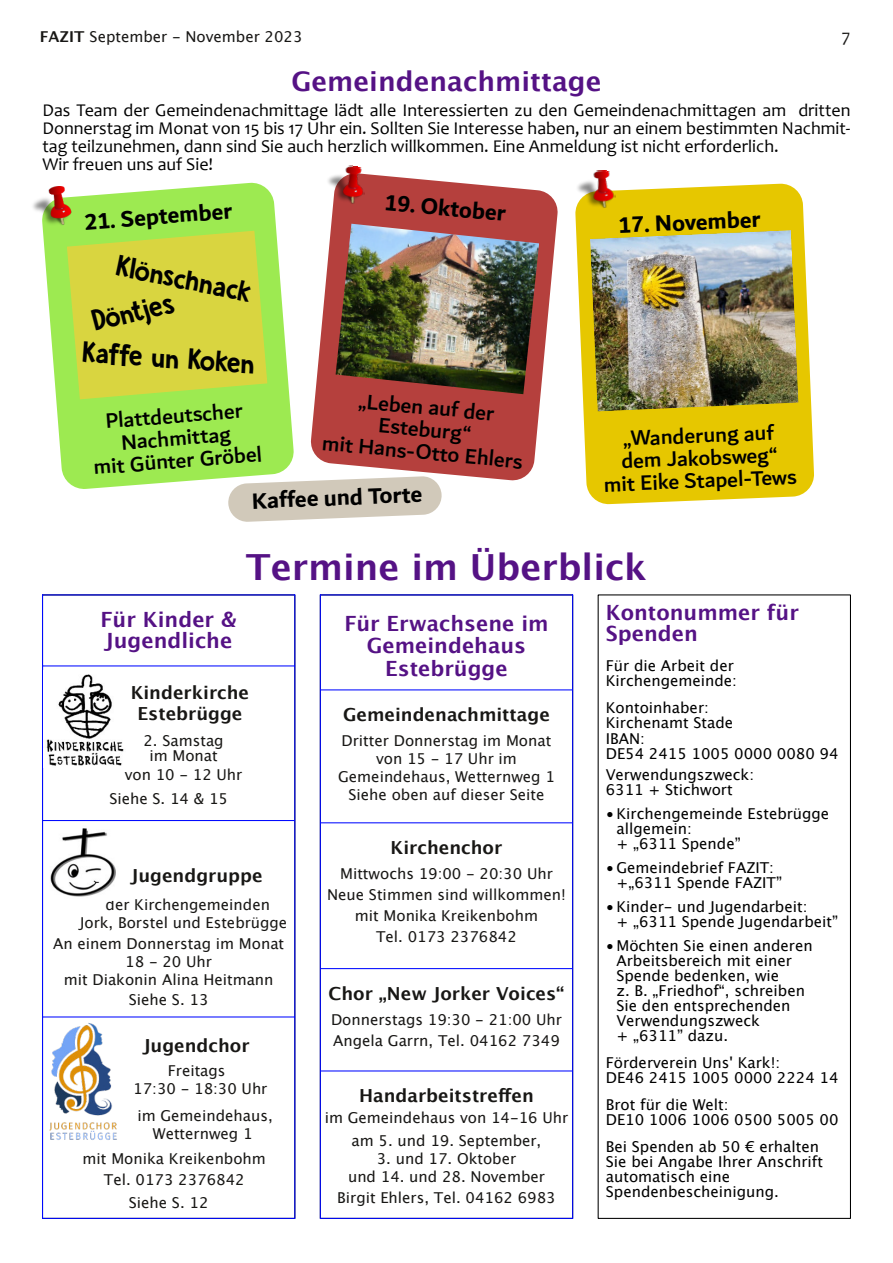
<style>
.page{position:relative;width:893px;height:1263px;background:#fff}
.page>*{position:absolute;margin:0;border:0;box-sizing:border-box;transform-origin:0 0}
.t1{font:700 36px "Lucida Grande";color:#551285}
.t2{font:30px "DK Whale Song";color:#000}
.t3{font:700 27px "Lucida Grande";color:#551285}
.t4{font:700 24px "Dubai";color:#000}
.t5{font:500 22.5px/22.5px "Dubai";color:#000;text-align:center}
.t6{font:700 21px/21px "Lucida Grande";color:#551285}
.t7{font:18px/18px "Candara";color:#000}
.t8{font:700 18px/21px "Lucida Grande";color:#181715;text-align:center}
.t9{font:18px "Candara";color:#181715}
.t10{font:15px/18px "Lucida Grande";color:#181715;text-align:center}
.t11{font:15px/15px "Lucida Grande";color:#000}
.s1{font-weight:700}
</style>
<div class="page">
<hr style="left:42px;top:594px;width:1px;height:625px;background:#0009ff">
<hr style="left:294px;top:594px;width:1px;height:625px;background:#0009ff">
<hr style="left:43px;top:594px;width:252px;height:1px;background:#0009ff">
<hr style="left:43px;top:665px;width:252px;height:1px;background:#0009ff">
<hr style="left:43px;top:820px;width:252px;height:1px;background:#0009ff">
<hr style="left:43px;top:1016px;width:252px;height:1px;background:#0009ff">
<hr style="left:43px;top:1218px;width:252px;height:1px;background:#0009ff">
<img style="left:46px;top:674px;width:78px;height:92px">
<hr style="left:320px;top:594px;width:1px;height:625px;background:#0009ff">
<hr style="left:572px;top:594px;width:1px;height:625px;background:#0009ff">
<hr style="left:320px;top:594px;width:253px;height:1px;background:#0009ff">
<hr style="left:320px;top:689px;width:253px;height:1px;background:#0009ff">
<hr style="left:320px;top:822px;width:253px;height:1px;background:#0009ff">
<hr style="left:320px;top:968px;width:253px;height:1px;background:#0009ff">
<hr style="left:320px;top:1070px;width:253px;height:1px;background:#0009ff">
<hr style="left:320px;top:1218px;width:253px;height:1px;background:#0009ff">
<div style="left:598px;top:594px;width:253px;height:625px;border:1px solid #000"></div>
<img style="left:50px;top:828px;width:66px;height:69px">
<svg style="left:228px;top:481px;width:214px;height:41px"></svg>
<svg style="left:575px;top:183px;width:239px;height:322px;fill:#e6c700"></svg>
<svg style="left:42px;top:182px;width:253px;height:308px;fill:#9dea51"></svg>
<svg style="left:310px;top:174px;width:248px;height:307px;fill:#b5403d"></svg>
<img style="left:575px;top:170px;width:42px;height:41px">
<img style="left:33px;top:187px;width:38px;height:39px">
<svg style="left:67px;top:231px;width:200px;height:168px"></svg>
<img style="left:321px;top:165px;width:48px;height:43px">
<img style="left:336px;top:224px;width:203px;height:170px">
<img style="left:590px;top:230px;width:209px;height:181px">
<img style="left:43px;top:1017px;width:91px;height:134px">
<p class="t10" style="left:40px;top:29px;width:264px"><span class="s1">FAZIT</span> September - November 2023</p>
<p class="t9" style="left:842px;top:29px;width:10px">7</p>
<h3 class="t3" style="left:291px;top:70px;width:312px">Gemeindenachmittage</h3>
<p class="t7" style="left:43px;top:103px;width:809px">Das Team der Gemeindenachmittage lädt alle Interessierten zu den Gemeindenachmittagen am dritten Donnerstag im Monat von 15 bis 17 Uhr ein. Sollten Sie Interesse haben, nur an einem bestimmten Nachmit&shy;tag teilzunehmen, dann sind Sie auch herzlich willkommen. Eine Anmeldung ist nicht erforderlich.<br>Wir freuen uns auf Sie!</p>
<h3 class="t4" style="left:84px;top:212px;width:150px;rotate:-5deg">21. September</h3>
<h2 class="t2" style="left:119px;top:254px;width:139px;rotate:12deg">Klönschnack</h2>
<h2 class="t2" style="left:83px;top:341px;width:174px;rotate:4deg">Kaffe un Koken</h2>
<h2 class="t2" style="left:90px;top:311px;width:85px;rotate:-13deg">Döntjes</h2>
<h3 class="t5" style="left:89px;top:413px;width:170px;rotate:-5deg">Plattdeutscher<br>Nachmittag<br>mit Günter Gröbel</h3>
<h3 class="t4" style="left:386px;top:192px;width:123px;rotate:5deg">19. Oktober</h3>
<h3 class="t5" style="left:327px;top:388px;width:203px;rotate:5deg">„Leben auf der<br>Esteburg“<br>mit Hans-Otto Ehlers</h3>
<h3 class="t4" style="left:251px;top:490px;width:172px;rotate:-2deg">Kaffee und Torte</h3>
<h3 class="t4" style="left:618px;top:214px;width:144px;rotate:-2deg">17. November</h3>
<h3 class="t5" style="left:602px;top:429px;width:195px;rotate:-2deg">„Wanderung auf dem Jakobsweg“<br>mit Eike Stapel-Tews</h3>
<h1 class="t1" style="left:246px;top:552px;width:403px">Termine im Überblick</h1>
<h3 class="t6" style="left:101px;top:610px;width:138px">Für Kinder &amp;<br>Jugendliche</h3>
<p class="t8" style="left:131px;top:684px;width:120px">Kinderkirche<br>Estebrügge</p>
<p class="t10" style="left:143px;top:734px;width:82px;line-height:15px">2. Samstag im Monat</p>
<p class="t10" style="left:109px;top:764px;width:135px;line-height:24px;text-align:left;text-indent:15px">von 10 - 12 Uhr<br>Siehe S. 14 &amp; 15</p>
<p class="t8" style="left:131px;top:866px;width:133px">Jugendgruppe</p>
<p class="t10" style="left:80px;top:897px;width:209px">der Kirchengemeinden<br>Jork, Borstel und Estebrügge</p>
<p class="t10" style="left:53px;top:936px;width:233px">An einem Donnerstag im Monat<br>18 - 20 Uhr<br>mit Diakonin Alina Heitmann</p>
<p class="t10" style="left:129px;top:991px;width:81px">Siehe S. 13</p>
<p class="t8" style="left:143px;top:1036px;width:108px">Jugendchor</p>
<p class="t10" style="left:133px;top:1062px;width:136px">Freitags<br>17:30 - 18:30 Uhr</p>
<p class="t10" style="left:137px;top:1107px;width:137px">im Gemeindehaus,<br>Wetternweg 1</p>
<p class="t10" style="left:83px;top:1149px;width:185px;line-height:21px">mit Monika Kreikenbohm<br>Tel. 0173 2376842</p>
<p class="t10" style="left:129px;top:1194px;width:81px">Siehe S. 12</p>
<h3 class="t6" style="left:344px;top:613px;width:206px;line-height:22.5px;text-align:center">Für Erwachsene im<br>Gemeindehaus<br>Estebrügge</h3>
<p class="t8" style="left:343px;top:705px;width:208px">Gemeindenachmittage</p>
<p class="t10" style="left:338px;top:733px;width:218px">Dritter Donnerstag im Monat von 15 - 17 Uhr im<br>Gemeindehaus, Wetternweg 1<br>Siehe oben auf dieser Seite</p>
<p class="t8" style="left:391px;top:838px;width:113px">Kirchenchor</p>
<p class="t10" style="left:327px;top:864px;width:240px;line-height:21px">Mittwochs 19:00 - 20:30 Uhr<br>Neue Stimmen sind willkommen! mit Monika Kreikenbohm<br>Tel. 0173 2376842</p>
<p class="t8" style="left:329px;top:984px;width:237px">Chor „New Jorker Voices“</p>
<p class="t10" style="left:331px;top:1010px;width:232px;line-height:21px;text-align:left">Donnerstags 19:30 - 21:00 Uhr<br>Angela Garrn, Tel. 04162 7349</p>
<p class="t8" style="left:359px;top:1086px;width:176px">Handarbeitstreffen</p>
<p class="t10" style="left:325px;top:1107px;width:245px;line-height:22.5px">im Gemeindehaus von 14-16 Uhr am 5. und 19. September,</p>
<p class="t10" style="left:348px;top:1150px;width:198px">3. und 17. Oktober<br>und 14. und 28. November</p>
<p class="t10" style="left:337px;top:1189px;width:220px">Birgit Ehlers, Tel. 04162 6983</p>
<h3 class="t6" style="left:606px;top:603px;width:195px">Kontonummer für<br>Spenden</h3>
<p class="t11" style="left:606px;top:659px;width:133px">Für die Arbeit der<br>Kirchengemeinde:</p>
<p class="t11" style="left:606px;top:701px;width:129px">Kontoinhaber:<br>Kirchenamt Stade</p>
<p class="t11" style="left:606px;top:732px;width:234px">IBAN:<br>DE54 2415 1005 0000 0080 94</p>
<p class="t11" style="left:606px;top:768px;width:150px">Verwendungszweck:<br>6311 + Stichwort</p>
<p class="t11" style="left:616px;top:807px;width:214px;text-indent:-11px">• Kirchengemeinde Estebrügge allgemein:<br>+ „6311 Spende”</p>
<p class="t11" style="left:616px;top:861px;width:167px;text-indent:-11px">• Gemeindebrief FAZIT: +„6311 Spende FAZIT”</p>
<p class="t11" style="left:616px;top:900px;width:223px;text-indent:-11px">• Kinder- und Jugendarbeit:<br>+ „6311 Spende Jugendarbeit”</p>
<p class="t11" style="left:616px;top:939px;width:198px;text-indent:-11px">• Möchten Sie einen anderen<br>Arbeitsbereich mit einer<br>Spende bedenken, wie<br>z. B. „Friedhof“, schreiben<br>Sie den entsprechenden<br>Verwendungszweck<br>+ „6311” dazu.</p>
<p class="t11" style="left:606px;top:1056px;width:234px">Förderverein Uns' Kark!:<br>DE46 2415 1005 0000 2224 14</p>
<p class="t11" style="left:606px;top:1098px;width:234px">Brot für die Welt:<br>DE10 1006 1006 0500 5005 00</p>
<p class="t11" style="left:606px;top:1140px;width:219px">Bei Spenden ab 50 € erhalten<br>Sie bei Angabe Ihrer Anschrift automatisch eine<br>Spendenbescheinigung.</p>
</div>
